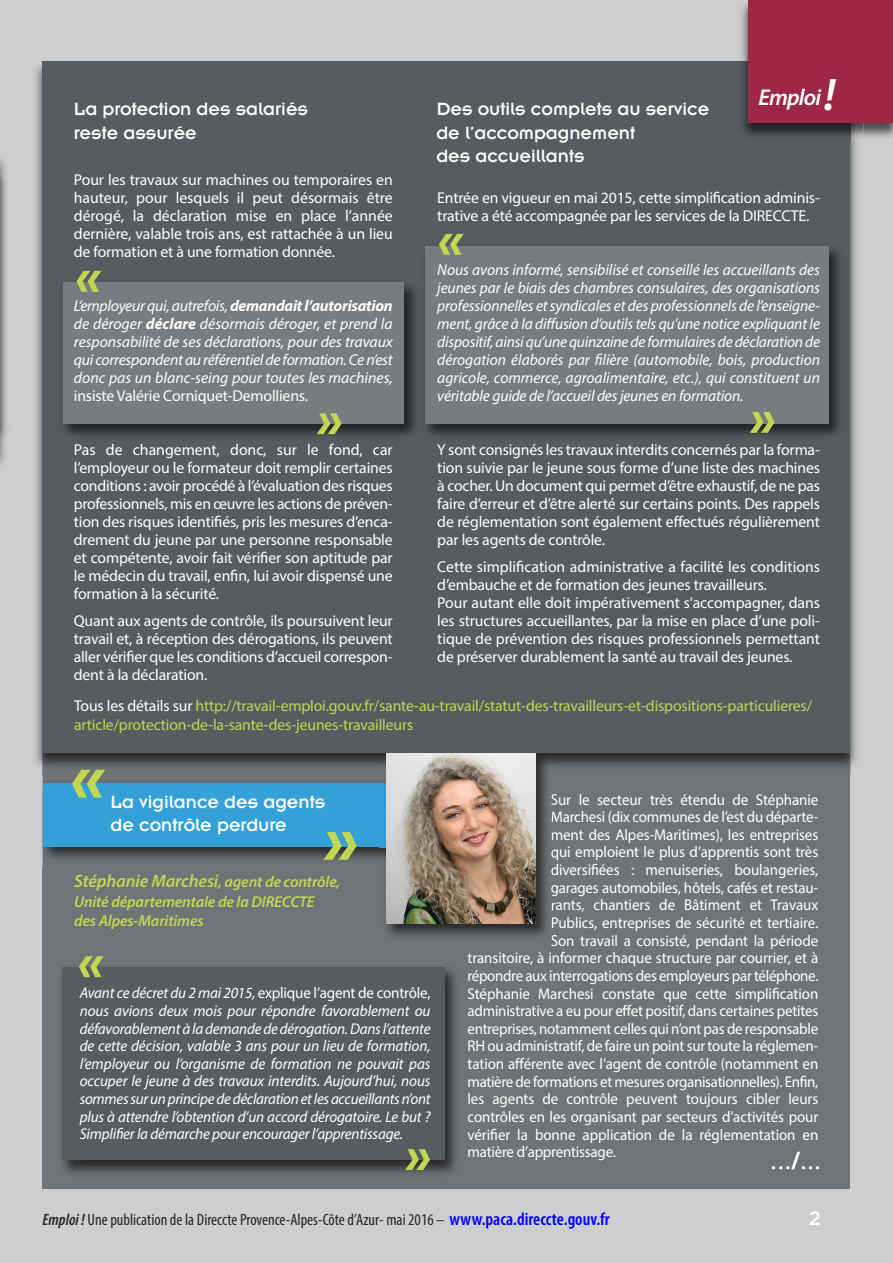
<style>
.page{position:relative;width:893px;height:1263px;background:#cdcecf}
.page>*{position:absolute;margin:0;border:0;box-sizing:border-box;transform-origin:0 0}
.t1{font:italic 900 72px "Myriad Pro";color:#c1d653}
.t2{font:italic 900 54px "Myriad Pro";color:#c1d653}
.t3{font:27px "Insignia";color:#fff}
.t4{font:italic 600 22.95px "Myriad Pro";letter-spacing:-.035em;color:#fff}
.t5{font:21px "Insignia";color:#fff}
.t6{font:19.5px/23.4px "Insignia A";color:#fff}
.t7{font:italic 600 18px "Myriad Pro";letter-spacing:-.01em;color:#c1d653}
.t8{font:condensed 16.5px "Myriad Pro";color:#272627}
.t9{font:15.75px/18px "Myriad Pro";letter-spacing:-.01em;color:#fff;text-align:justify}
.t10{font:italic 15.75px/18px "Myriad Pro";letter-spacing:-.01em;color:#fff;text-align:justify}
.t11{font:15.75px/18.9px "Myriad Pro";letter-spacing:-.01em;color:#c1d653}
.t12{font:italic 600 15.75px/18.9px "Myriad Pro";letter-spacing:-.01em;color:#c1d653}
.t13{font:15.6px "Myriad Pro";letter-spacing:-.01em;color:#fff;scale:.96 1}
.t14{font:italic 15.6px/17.5px "Myriad Pro";letter-spacing:-.015em;color:#fff;text-align:justify}
.s1{font-size:45.9px}
.s2{font-weight:700}
.s3{color:#fff}
.s4{font-size:15.75px}
.s5{font-style:normal}
.s6{font-weight:600;font-style:italic}
.s7{font-weight:600;font-size:18px;color:#00f}
</style>
<div class="page">
<div style="left:43px;top:743px;width:807px;height:445px;background:#707477"></div>
<div style="left:43px;top:62px;width:807px;height:691px;background:#575c5f"></div>
<img style="left:42px;top:777px;width:338px;height:90px">
<div style="left:44px;top:783px;width:424px;height:64px;background:#33a1d7"></div>
<img style="left:0;top:158px;width:7px;height:307px">
<img style="left:737px;top:3px;width:156px;height:138px">
<div style="left:748px;top:0;width:145px;height:122px;background:#9e2747"></div>
<img style="left:64px;top:282px;width:351px;height:154px">
<div style="left:63px;top:282px;width:340px;height:142px;background:#787c7f"></div>
<img style="left:425px;top:246px;width:415px;height:190px">
<div style="left:425px;top:247px;width:404px;height:177px;background:#787c7f"></div>
<div style="left:62px;top:967px;width:383px;height:193px;background:#575c5f"></div>
<img style="left:380px;top:753px;width:175px;height:184px">
<img style="left:380px;top:783px;width:7px;height:64px">
<svg style="left:551px;top:793px;width:4px;height:12px"></svg>
<svg style="left:552px;top:811px;width:3px;height:12px"></svg>
<svg style="left:552px;top:831px;width:3px;height:10px"></svg>
<svg style="left:551px;top:848px;width:4px;height:11px"></svg>
<svg style="left:551px;top:866px;width:4px;height:9px"></svg>
<svg style="left:551px;top:884px;width:4px;height:12px"></svg>
<svg style="left:551px;top:902px;width:4px;height:39px"></svg>
<img style="left:387px;top:754px;width:149px;height:170px">
<p class="t6" style="left:74px;top:99px;width:236px">La protection des salariés reste assurée</p>
<p class="t6" style="left:436px;top:99px;width:274px">Des outils complets au service de l’accompagnement<br>des accueillants</p>
<h3 class="t4" style="left:758px;top:89px;width:79px">Emploi<span class="s1">!</span></h3>
<p class="t9" style="left:74px;top:172px;width:320px">Pour les travaux sur machines ou temporaires en hauteur, pour lesquels il peut désormais être dérogé, la déclaration mise en place l’année dernière, valable trois ans, est rattachée à un lieu de formation et à une formation donnée.</p>
<p class="t9" style="left:437px;top:190px;width:384px">Entrée en vigueur en mai 2015, cette simplification adminis&shy;trative a été accompagnée par les services de la DIRECCTE.</p>
<p class="t10" style="left:437px;top:262px;width:384px">Nous avons informé, sensibilisé et conseillé les accueillants des jeunes par le biais des chambres consulaires, des organisations professionnelles et syndicales et des professionnels de l’enseigne&shy;ment, grâce à la diffusion d’outils tels qu’une notice expliquant le dispositif,ainsiqu’unequinzainede formulairesdedéclarationde dérogation élaborés par filière (automobile, bois, production agricole, commerce, agroalimentaire, etc.), qui constituent un véritable guide de l’accueil des jeunes en formation.</p>
<p class="t9" style="left:437px;top:442px;width:384px">Y sont consignés les travaux interdits concernés par la forma&shy;tion suivie par le jeune sous forme d’une liste des machines à cocher. Un document qui permet d’être exhaustif, de ne pas faire d’erreur et d’être alerté sur certains points. Des rappels de réglementation sont également effectués régulièrement par les agents de contrôle.</p>
<p class="t9" style="left:437px;top:559px;width:384px;text-align:left">Cette simplification administrative a facilité les conditions d’embauche et de formation des jeunes travailleurs.<br>Pour autant elle doit impérativement s’accompagner, dans les structures accueillantes, par la mise en place d’une poli&shy;tique de prévention des risques professionnels permettant de préserver durablement la santé au travail des jeunes.</p>
<h2 class="t2" style="left:438px;top:220px;width:28px">«</h2>
<h2 class="t2" style="left:76px;top:257px;width:28px">«</h2>
<p class="t10" style="left:74px;top:298px;width:320px">L’employeurqui,autrefois,<span class="s2">demandaitl’autorisation </span>de déroger <span class="s2">déclare</span> désormais déroger, et prend la responsabilité de ses déclarations, pour des travaux qui correspondentauréférentielde formation.Cen’est donc pas un blanc-seing pour toutes les machines,</p>
<p class="t9" style="left:74px;top:388px;width:236px">insiste Valérie Corniquet-Demolliens.</p>
<p class="t9" style="left:74px;top:442px;width:320px">Pas de changement, donc, sur le fond, car l’employeur ou le formateur doit remplir certaines conditions : avoir procédé à l’évaluation des risques professionnels, mis en œuvre les actions de préven&shy;tion des risques identifiés, pris les mesures d’enca&shy;drement du jeune par une personne responsable et compétente, avoir fait vérifier son aptitude par le médecin du travail, enfin, lui avoir dispensé une formation à la sécurité.</p>
<p class="t9" style="left:74px;top:613px;width:320px">Quant aux agents de contrôle, ils poursuivent leur travail et, à réception des dérogations, ils peuvent aller vérifier que les conditions d’accueil correspon&shy;dent à la déclaration.</p>
<h2 class="t2" style="left:316px;top:399px;width:28px">»</h2>
<h2 class="t2" style="left:749px;top:398px;width:28px">»</h2>
<p class="t11" style="left:74px;top:698px;width:739px"><span class="s3">Tous les détails sur</span> http://travail-emploi.gouv.fr/sante-au-travail/statut-des-travailleurs-et-dispositions-particulieres/ article/protection-de-la-sante-des-jeunes-travailleurs</p>
<h1 class="t1" style="left:71px;top:751px;width:36px">«</h1>
<p class="t6" style="left:111px;top:792px;width:216px">La vigilance des agents de contrôle perdure</p>
<h1 class="t1" style="left:323px;top:813px;width:36px">»</h1>
<p class="t7" style="left:74px;top:874px;width:268px">Stéphanie Marchesi<span class="s4">, agent de contrôle,</span></p>
<p class="t12" style="left:74px;top:893px;width:242px">Unité départementale de la DIRECCTE des Alpes-Maritimes</p>
<h2 class="t2" style="left:78px;top:942px;width:28px">«</h2>
<p class="t14" style="left:80px;top:985px;width:352px">Avant ce décret du 2 mai 2015, <span class="s5">explique l’agent de contrôle, </span>nous avions deux mois pour répondre favorablement ou défavorablementàlademandededérogation.Dansl’attente de cette décision, valable 3 ans pour un lieu de formation, l’employeur ou l’organisme de formation ne pouvait pas occuper le jeune à des travaux interdits. Aujourd’hui, nous sommessurunprincipededéclarationetlesaccueillantsn’ont plus à attendre l’obtention d’un accord dérogatoire. Le but ?<br>Simplifier la démarche pour encourager l’apprentissage.</p>
<h2 class="t2" style="left:405px;top:1135px;width:28px">»</h2>
<p class="t13" style="left:551px;top:793px;width:280px">Sur le secteur très étendu de Stéphanie</p>
<p class="t13" style="left:551px;top:811px;width:280px">Marchesi (dix communes de l’est du départe-</p>
<p class="t13" style="left:551px;top:829px;width:280px">ment des Alpes-Maritimes), les entreprises</p>
<p class="t13" style="left:551px;top:846px;width:280px">qui emploient le plus d’apprentis sont très</p>
<p class="t13" style="left:551px;top:864px;width:280px">diversifiées : menuiseries, boulangeries,</p>
<p class="t13" style="left:551px;top:882px;width:280px">garages automobiles, hôtels, cafés et restau-</p>
<p class="t13" style="left:551px;top:899px;width:280px">rants, chantiers de Bâtiment et Travaux</p>
<p class="t13" style="left:551px;top:917px;width:280px">Publics, entreprises de sécurité et tertiaire.</p>
<p class="t13" style="left:551px;top:934px;width:280px">Son travail a consisté, pendant la période</p>
<p class="t13" style="left:467px;top:952px;width:367px">transitoire, à informer chaque structure par courrier, et à</p>
<p class="t13" style="left:467px;top:970px;width:367px">répondre aux interrogations des employeurs par téléphone.</p>
<p class="t13" style="left:467px;top:987px;width:367px">Stéphanie Marchesi constate que cette simplification</p>
<p class="t13" style="left:467px;top:1005px;width:367px">administrative a eu pour effet positif, dans certaines petites</p>
<p class="t13" style="left:467px;top:1023px;width:367px">entreprises, notamment celles qui n’ont pas de responsable</p>
<p class="t13" style="left:467px;top:1040px;width:367px">RH ou administratif, de faire un point sur toute la réglemen-</p>
<p class="t13" style="left:467px;top:1058px;width:367px">tation afférente avec l’agent de contrôle (notamment en</p>
<p class="t13" style="left:467px;top:1075px;width:367px">matière de formations et mesures organisationnelles). Enfin,</p>
<p class="t13" style="left:467px;top:1093px;width:367px">les agents de contrôle peuvent toujours cibler leurs</p>
<p class="t13" style="left:467px;top:1111px;width:367px">contrôles en les organisant par secteurs d’activités pour</p>
<p class="t13" style="left:467px;top:1128px;width:367px">vérifier la bonne application de la réglementation en</p>
<p class="t13" style="left:467px;top:1146px;width:156px">matière d’apprentissage.</p>
<h3 class="t3" style="left:770px;top:1152px;width:52px">.../...</h3>
<p class="t8" style="left:43px;top:1214px;width:569px"><span class="s6">Emploi !</span> Une publication de la Direccte Provence-Alpes-Côte d’Azur- mai 2016 – <span class="s7">www.paca.direccte.gouv.fr</span></p>
<h3 class="t5" style="left:809px;top:1212px;width:13px">2</h3>
</div>
